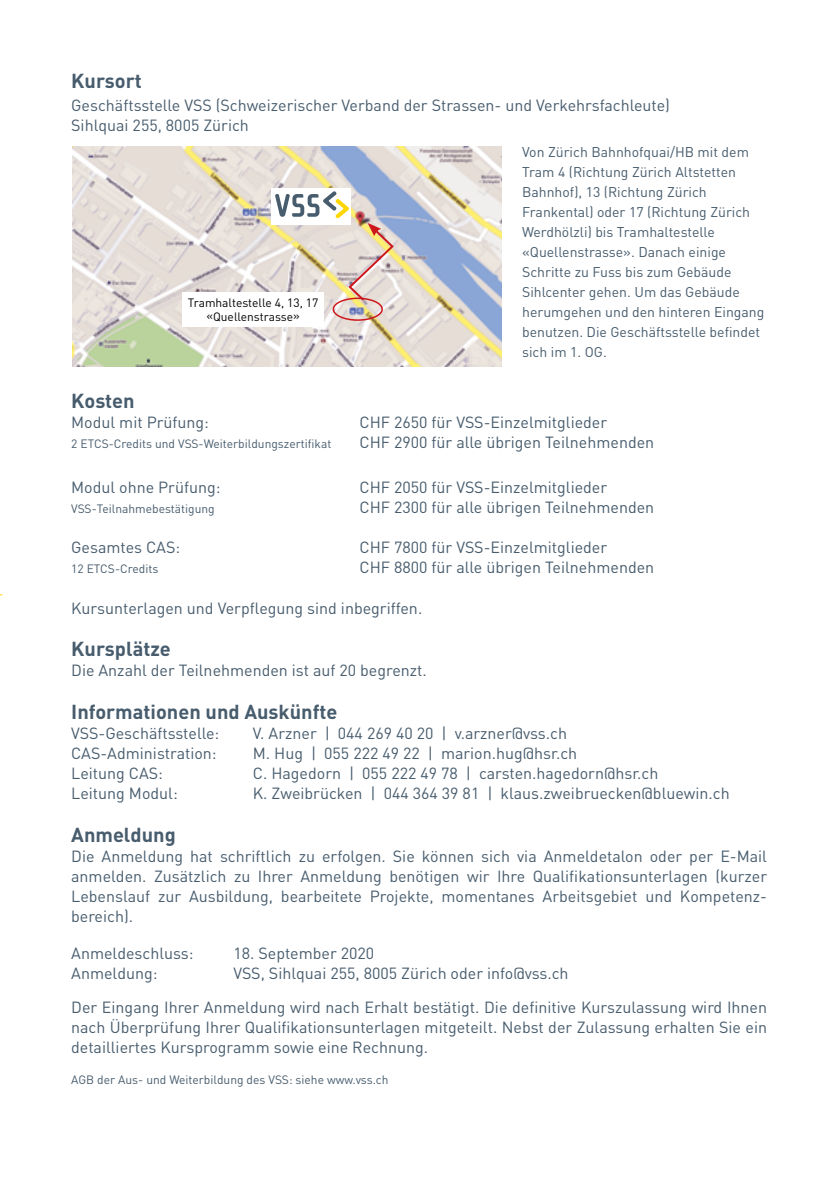
<style>
.page{position:relative;width:840px;height:1191px;background:#fff}
.page>*{position:absolute;margin:0;border:0;box-sizing:border-box;transform-origin:0 0}
.t1{font:700 20px "DINOT";color:#475c6d}
.t2{font:16px/20px "DINOT";color:#475c6d}
.t3{font:14px/20px "DINOT";color:#475c6d}
.t4{font:12px "DINOT";color:#475c6d}
.t5{font:12px/14.4px "DINOT";color:#000;text-align:center}
</style>
<div class="page">
<img style="left:72px;top:146px;width:429px;height:220px">
<div style="left:271px;top:188px;width:80px;height:36px;background:#fff"></div>
<div style="left:182px;top:292px;width:142px;height:34px;background:#fff"></div>
<div style="left:332px;top:297px;width:50px;height:24px;border:2px solid #cd171a;border-radius:50%"></div>
<svg style="left:275px;top:191px;width:120px;height:112px"></svg>
<p class="t1" style="left:71px;top:67px;width:72px">Kursort</p>
<p class="t2" style="left:71px;top:94px;width:600px">Geschäftsstelle VSS (Schweizerischer Verband der Strassen- und Verkehrsfachleute)<br>Sihlquai 255, 8005 Zürich</p>
<p class="t5" style="left:188px;top:294px;width:132px">Tramhaltestelle 4, 13, 17 «Quellenstrasse»</p>
<p class="t3" style="left:522px;top:142px;width:243px">Von Zürich Bahnhofquai/HB mit dem<br>Tram 4 (Richtung Zürich Altstetten<br>Bahnhof), 13 (Richtung Zürich<br>Frankental) oder 17 (Richtung Zürich<br>Werdhölzli) bis Tramhaltestelle «Quellenstrasse». Danach einige<br>Schritte zu Fuss bis zum Gebäude<br>Sihlcenter gehen. Um das Gebäude herumgehen und den hinteren Eingang benutzen. Die Geschäftsstelle befindet sich im 1. OG.</p>
<p class="t1" style="left:71px;top:387px;width:65px">Kosten</p>
<p class="t2" style="left:71px;top:411px;width:139px">Modul mit Prüfung:</p>
<p class="t2" style="left:359px;top:411px;width:249px">CHF 2650 für VSS-Einzelmitglieder</p>
<p class="t4" style="left:71px;top:435px;width:261px">2 ETCS-Credits und VSS-Weiterbildungszertifikat</p>
<p class="t2" style="left:359px;top:431px;width:296px">CHF 2900 für alle übrigen Teilnehmenden</p>
<p class="t2" style="left:71px;top:477px;width:151px">Modul ohne Prüfung:</p>
<p class="t2" style="left:359px;top:477px;width:249px">CHF 2050 für VSS-Einzelmitglieder</p>
<p class="t4" style="left:71px;top:501px;width:145px">VSS-Teilnahmebestätigung</p>
<p class="t2" style="left:359px;top:497px;width:296px">CHF 2300 für alle übrigen Teilnehmenden</p>
<p class="t2" style="left:71px;top:537px;width:110px">Gesamtes CAS:</p>
<p class="t2" style="left:359px;top:537px;width:249px">CHF 7800 für VSS-Einzelmitglieder</p>
<p class="t4" style="left:71px;top:561px;width:89px">12 ETCS-Credits</p>
<p class="t2" style="left:359px;top:557px;width:296px">CHF 8800 für alle übrigen Teilnehmenden</p>
<p class="t2" style="left:71px;top:597px;width:352px">Kursunterlagen und Verpflegung sind inbegriffen.</p>
<p class="t1" style="left:71px;top:635px;width:101px">Kursplätze</p>
<p class="t2" style="left:71px;top:660px;width:357px">Die Anzahl der Teilnehmenden ist auf 20 begrenzt.</p>
<p class="t1" style="left:71px;top:698px;width:268px">Informationen und Auskünfte</p>
<p class="t2" style="left:71px;top:722px;width:149px">VSS-Geschäftsstelle:</p>
<p class="t2" style="left:253px;top:722px;width:315px">V. Arzner | 044 269 40 20 | v.arzner@vss.ch</p>
<p class="t2" style="left:71px;top:742px;width:147px">CAS-Administration:</p>
<p class="t2" style="left:253px;top:742px;width:325px">M. Hug | 055 222 49 22 | marion.hug@hsr.ch</p>
<p class="t2" style="left:71px;top:762px;width:93px">Leitung CAS:</p>
<p class="t2" style="left:253px;top:762px;width:407px">C. Hagedorn | 055 222 49 78 | carsten.hagedorn@hsr.ch</p>
<p class="t2" style="left:71px;top:782px;width:108px">Leitung Modul:</p>
<p class="t2" style="left:253px;top:782px;width:478px">K. Zweibrücken | 044 364 39 81 | klaus.zweibruecken@bluewin.ch</p>
<p class="t1" style="left:71px;top:820px;width:106px">Anmeldung</p>
<p class="t2" style="left:71px;top:845px;width:697px;text-align:justify">Die Anmeldung hat schriftlich zu erfolgen. Sie können sich via Anmeldetalon oder per E-Mail anmelden. Zusätzlich zu Ihrer Anmeldung benötigen wir Ihre Qualifikationsunterlagen (kurzer Lebenslauf zur Ausbildung, bearbeitete Projekte, momentanes Arbeitsgebiet und Kompetenz&shy;bereich).</p>
<p class="t2" style="left:71px;top:942px;width:124px">Anmeldeschluss:</p>
<p class="t2" style="left:233px;top:942px;width:142px">18. September 2020</p>
<p class="t2" style="left:71px;top:962px;width:88px">Anmeldung:</p>
<p class="t2" style="left:71px;top:955px;width:697px;line-height:34.2px;text-indent:162px">VSS, Sihlquai 255, 8005 Zürich oder info@vss.ch<br>Der Eingang Ihrer Anmeldung wird nach Erhalt bestätigt. Die definitive Kurszulassung wird Ihnen</p>
<p class="t2" style="left:71px;top:1016px;width:697px">nach Überprüfung Ihrer Qualifikationsunterlagen mitgeteilt. Nebst der Zulassung erhalten Sie ein detailliertes Kursprogramm sowie eine Rechnung.</p>
<p class="t4" style="left:71px;top:1071px;width:319px">AGB der Aus- und Weiterbildung des VSS: siehe www.vss.ch</p>
</div>
